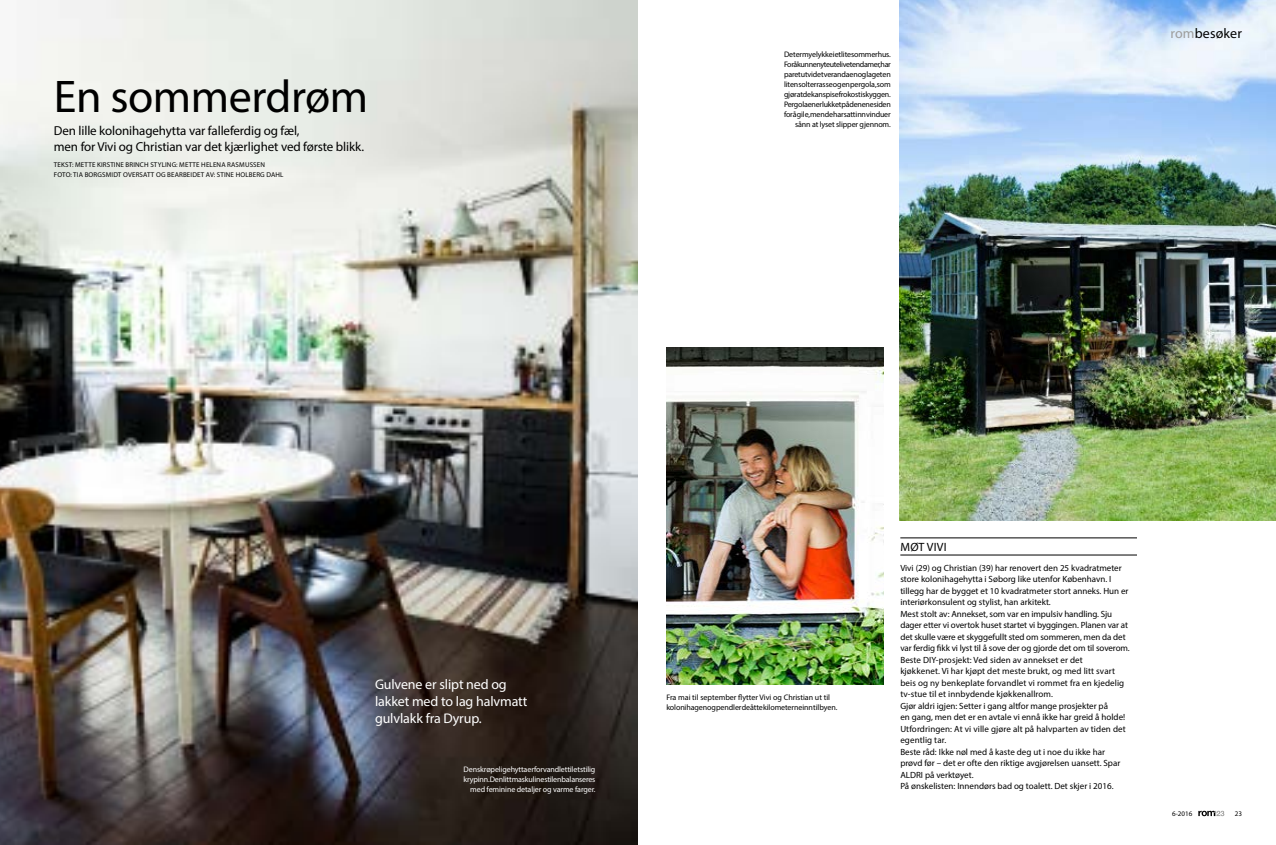
<style>
.page{position:relative;width:1276px;height:845px;background:#fff}
.page>*{position:absolute;margin:0;border:0;box-sizing:border-box;transform-origin:0 0}
.t1{font:46px "Myriad Pro";letter-spacing:-.01em;color:#000}
.t2{font:14px/17px "Myriad Pro";letter-spacing:-.01em;color:#fff}
.t3{font:14px "Myriad Pro";letter-spacing:.01em;color:#000}
.t4{font:13px/16px "Myriad Pro";letter-spacing:-.01em;color:#000}
.t5{font:12px "Myriad Pro";letter-spacing:.02em;color:#000}
.t6{font:9px/11.5px "Myriad Pro";color:#000}
.t7{font:8px/10px "Myriad Pro";letter-spacing:-.02em;color:#000}
.t8{font:8px/10px "Myriad Pro";letter-spacing:-.02em;color:#fff;text-align:right}
.t9{font:7px/10px "Myriad Pro";letter-spacing:.02em;color:#000}
.s1{color:#9d9d9c}
</style>
<div class="page">
<svg style="left:1198px;top:810px;width:26px;height:6px"></svg>
<img style="left:0;top:0;width:638px;height:845px">
<hr style="left:900px;top:537px;width:237px;height:1px;background:#000">
<hr style="left:900px;top:555px;width:237px;height:1px;background:#000">
<img style="left:900px;top:0;width:376px;height:520px">
<img style="left:666px;top:347px;width:217px;height:338px">
<h1 class="t1" style="left:54px;top:68px;width:316px">En sommerdrøm</h1>
<h3 class="t4" style="left:54px;top:122px;width:312px">Den lille kolonihagehytta var falleferdig og fæl,<br>men for Vivi og Christian var det kjærlighet ved første blikk.</h3>
<p class="t9" style="left:54px;top:160px;width:231px">TEKST: METTE KIRSTINE BRINCH STYLING: METTE HELENA RASMUSSEN<br>FOTO: TIA BORGSMIDT OVERSATT OG BEARBEIDET AV: STINE HOLBERG DAHL</p>
<p class="t7" style="left:784px;top:49px;width:108px;text-align:right">Det er mye lykke i et lite sommerhus.<br>For å kunne nyte utelivet enda mer, har paret utvidet verandaen og laget en liten solterrasse og en pergola, som gjør at de kan spise frokost i skyggen.<br>Pergolaen er lukket på den ene siden for å gi le, men de har satt inn vinduer sånn at lyset slipper gjennom.</p>
<h2 class="t3" style="left:1170px;top:25px;width:73px"><span class="s1">rom</span>besøker</h2>
<h2 class="t2" style="left:375px;top:675px;width:154px">Gulvene er slipt ned og lakket med to lag halvmatt gulvlakk fra Dyrup.</h2>
<p class="t8" style="left:463px;top:764px;width:133px">Den skrøpelige hytta er forvandlet til et stilig krypinn. Den litt maskuline stilen balanseres med feminine detaljer og varme farger.</p>
<p class="t7" style="left:666px;top:692px;width:172px">Fra mai til september flytter Vivi og Christian ut til kolonihagen og pendler de åtte kilometerne inn til byen.</p>
<h3 class="t5" style="left:900px;top:539px;width:48px">MØT VIVI</h3>
<p class="t6" style="left:900px;top:561px;width:231px">Vivi (29) og Christian (39) har renovert den 25 kvadratmeter store kolonihagehytta i Søborg like utenfor København. I tillegg har de bygget et 10 kvadratmeter stort anneks. Hun er interiørkonsulent og stylist, han arkitekt.<br>Mest stolt av: Annekset, som var en impulsiv handling. Sju dager etter vi overtok huset startet vi byggingen. Planen var at det skulle være et skyggefullt sted om sommeren, men da det var ferdig fikk vi lyst til å sove der og gjorde det om til soverom.<br>Beste DIY-prosjekt: Ved siden av annekset er det<br>kjøkkenet. Vi har kjøpt det meste brukt, og med litt svart beis og ny benkeplate forvandlet vi rommet fra en kjedelig tv-stue til et innbydende kjøkkenallrom.<br>Gjør aldri igjen: Setter i gang altfor mange prosjekter på<br>en gang, men det er en avtale vi ennå ikke har greid å holde!<br>Utfordringen: At vi ville gjøre alt på halvparten av tiden det egentlig tar.<br>Beste råd: Ikke nøl med å kaste deg ut i noe du ikke har<br>prøvd før – det er ofte den riktige avgjørelsen uansett. Spar ALDRI på verktøyet.<br>På ønskelisten: Innendørs bad og toalett. Det skjer i 2016.</p>
<p class="t9" style="left:1172px;top:808px;width:22px">6-2016</p>
<p class="t9" style="left:1234px;top:808px;width:9px">23</p>
</div>
